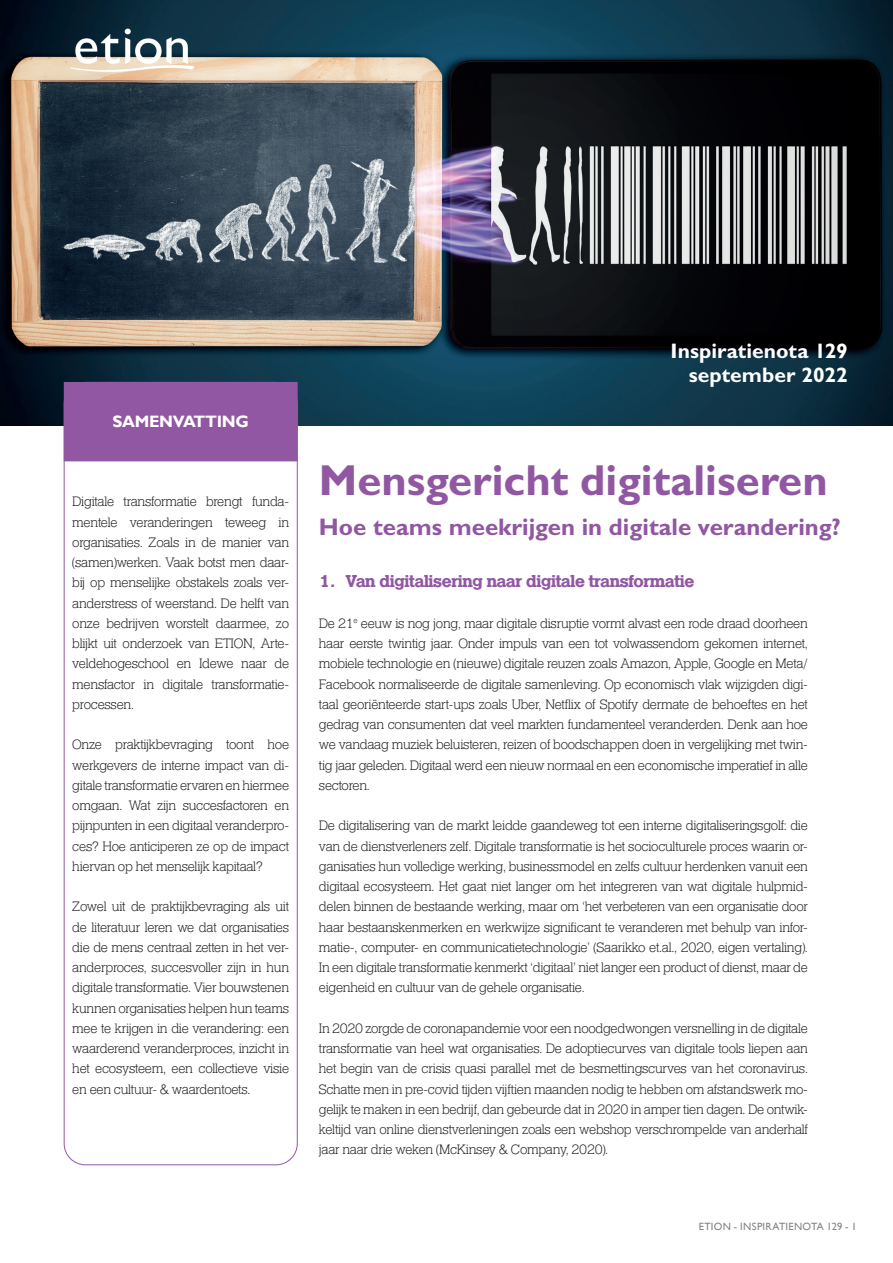
<style>
.page{position:relative;width:893px;height:1263px;background:#fff}
.page>*{position:absolute;margin:0;border:0;box-sizing:border-box;transform-origin:0 0}
.t1{font:700 43.5px "Gill Sans Std";color:#9157a3}
.t2{font:700 24px "Gill Sans Std";color:#9157a3}
.t3{font:700 21px/24px "Gill Sans Std";letter-spacing:.005em;color:#fff;text-align:right}
.t4{font:700 18px "Helserif";letter-spacing:-.025em;color:#9157a3}
.t5{font:700 16.5px "Gill Sans";letter-spacing:-.02em;color:#fff}
.t6{font:300 14.25px/20.2px "Helserif";letter-spacing:-.02em;color:#231f20;text-align:justify}
.t7{font:10.5px "Gill Sans";letter-spacing:.025em;color:#818386}
</style>
<div class="page">
<img style="left:0;top:0;width:893px;height:425px">
<img style="left:64px;top:24px;width:137px;height:55px">
<div style="left:65px;top:383px;width:232px;height:78px;background:#9157a3"></div>
<div style="left:64px;top:382px;width:234px;height:79px;border:2px solid #9157a3"></div>
<p class="t5" style="left:113px;top:412px;width:138px">SAMENVATTING</p>
<p class="t6" style="left:72px;top:492px;width:218px">Digitale transformatie brengt funda&shy;mentele veranderingen teweeg in organisaties. Zoals in de manier van (samen)werken. Vaak botst men daar&shy;bij op menselijke obstakels zoals ver&shy;anderstress of weerstand. De helft van onze bedrijven worstelt daarmee, zo blijkt uit onderzoek van ETION, Arte&shy;veldehogeschool en Idewe naar de mensfactor in digitale transformatie&shy;processen.</p>
<p class="t6" style="left:72px;top:735px;width:218px">Onze praktijkbevraging toont hoe werkgevers de interne impact van di&shy;gitale transformatie ervaren en hiermee omgaan. Wat zijn succesfactoren en pijnpunten in een digitaal veranderpro&shy;ces? Hoe anticiperen ze op de impact hiervan op het menselijk kapitaal?</p>
<p class="t6" style="left:72px;top:897px;width:218px">Zowel uit de praktijkbevraging als uit de literatuur leren we dat organisaties die de mens centraal zetten in het ver&shy;anderproces, succesvoller zijn in hun digitale transformatie. Vier bouwstenen kunnen organisaties helpen hun teams mee te krijgen in die verandering: een waarderend veranderproces, inzicht in het ecosysteem, een collectieve visie en een cultuur- &amp; waardentoets.</p>
<h3 class="t3" style="left:671px;top:339px;width:179px">Inspiratienota 129 september 2022</h3>
<h1 class="t1" style="left:319px;top:454px;width:510px">Mensgericht digitaliseren</h1>
<h2 class="t2" style="left:319px;top:512px;width:523px">Hoe teams meekrijgen in digitale verandering?</h2>
<p class="t4" style="left:319px;top:571px;width:377px">1. Van digitalisering naar digitale transformatie</p>
<p class="t6" style="left:319px;top:614px;width:491px">De 21<sup>e</sup> eeuw is nog jong, maar digitale disruptie vormt alvast een rode draad doorheen haar eerste twintig jaar. Onder impuls van een tot volwassendom gekomen internet, mobiele technologie en (nieuwe) digitale reuzen zoals Amazon, Apple, Google en Meta/ Facebook normaliseerde de digitale samenleving. Op economisch vlak wijzigden digi&shy;taal georiënteerde start-ups zoals Uber, Netflix of Spotify dermate de behoeftes en het gedrag van consumenten dat veel markten fundamenteel veranderden. Denk aan hoe we vandaag muziek beluisteren, reizen of boodschappen doen in vergelijking met twin&shy;tig jaar geleden. Digitaal werd een nieuw normaal en een economische imperatief in alle sectoren.</p>
<p class="t6" style="left:319px;top:816px;width:491px">De digitalisering van de markt leidde gaandeweg tot een interne digitaliseringsgolf: die van de dienstverleners zelf. Digitale transformatie is het socioculturele proces waarin or&shy;ganisaties hun volledige werking, businessmodel en zelfs cultuur herdenken vanuit een digitaal ecosysteem. Het gaat niet langer om het integreren van wat digitale hulpmid&shy;delen binnen de bestaande werking, maar om ‘het verbeteren van een organisatie door haar bestaanskenmerken en werkwijze significant te veranderen met behulp van infor&shy;matie-, computer- en communicatietechnologie’ (Saarikko et.al., 2020, eigen vertaling).<br>In een digitale transformatie kenmerkt ‘digitaal’ niet langer een product of dienst, maar de eigenheid en cultuur van de gehele organisatie.</p>
<p class="t6" style="left:319px;top:1019px;width:491px">In 2020 zorgde de coronapandemie voor een noodgedwongen versnelling in de digitale transformatie van heel wat organisaties. De adoptiecurves van digitale tools liepen aan het begin van de crisis quasi parallel met de besmettingscurves van het coronavirus.<br>Schatte men in pre-covid tijden vijftien maanden nodig te hebben om afstandswerk mo&shy;gelijk te maken in een bedrijf, dan gebeurde dat in 2020 in amper tien dagen. De ontwik&shy;keltijd van online dienstverleningen zoals een webshop verschrompelde van anderhalf jaar naar drie weken (McKinsey &amp; Company, 2020).</p>
<p class="t7" style="left:699px;top:1220px;width:160px">ETION - INSPIRATIENOTA 129 - 1</p>
</div>
